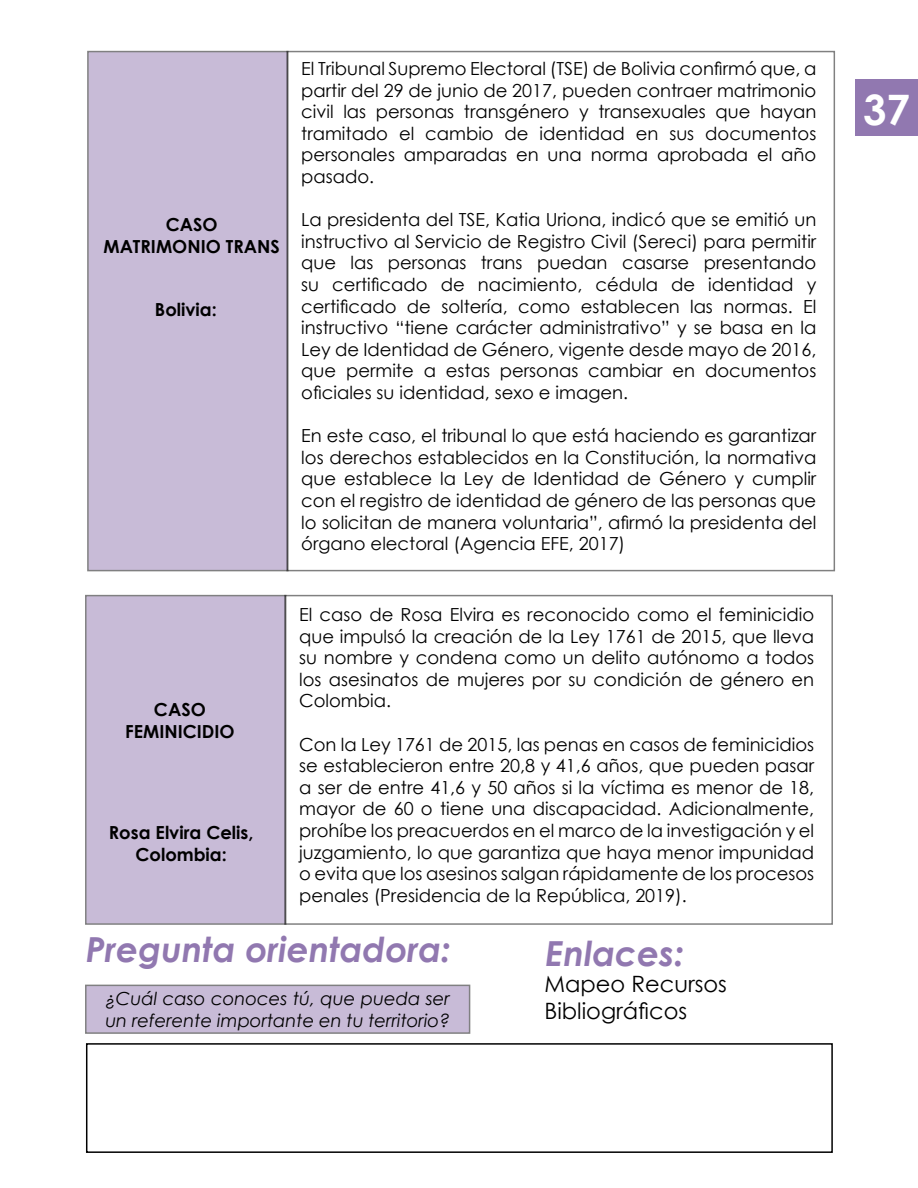
<style>
.page{position:relative;width:918px;height:1188px;background:#fff}
.page>*{position:absolute;margin:0;border:0;box-sizing:border-box;transform-origin:0 0}
.t1{font:700 42px "Century Gothic";color:#fff}
.t2{font:italic 700 34.5px "Century Gothic";color:#9178b0}
.t3{font:22.5px/27px "Century Gothic";color:#000}
.t4{font:18px/21.6px "Century Gothic";color:#000;text-align:justify}
.t5{font:700 18px/21.6px "Century Gothic";color:#000;text-align:center}
.t6{font:italic 18px/21.6px "Century Gothic";color:#000}
</style>
<div class="page">
<div style="left:855px;top:80px;width:63px;height:56px;background:#9178b0"></div>
<div style="left:87px;top:51px;width:202px;height:520px;background:linear-gradient(to right,#cabdda,#c3b6d1)"></div>
<div style="left:85px;top:595px;width:201px;height:330px;background:#c8bbd7"></div>
<div style="left:86px;top:1043px;width:747px;height:110px;border:2px solid #000"></div>
<div style="left:85px;top:985px;width:385px;height:49px;background:#c8bbd7"></div>
<p class="t5" style="left:103px;top:213px;width:178px">CASO<br>MATRIMONIO TRANS</p>
<p class="t5" style="left:155px;top:298px;width:63px">Bolivia:</p>
<p class="t4" style="left:301px;top:57px;width:517px">El Tribunal Supremo Electoral (TSE) de Bolivia confirmó que, a partir del 29 de junio de 2017, pueden contraer matrimonio civil las personas transgénero y transexuales que hayan tramitado el cambio de identidad en sus documentos personales amparadas en una norma aprobada el año pasado.</p>
<p class="t4" style="left:301px;top:209px;width:517px">La presidenta del TSE, Katia Uriona, indicó que se emitió un instructivo al Servicio de Registro Civil (Sereci) para permitir que las personas trans puedan casarse presentando su certificado de nacimiento, cédula de identidad y certificado de soltería, como establecen las normas. El instructivo “tiene carácter administrativo” y se basa en la Ley de Identidad de Género, vigente desde mayo de 2016, que permite a estas personas cambiar en documentos oficiales su identidad, sexo e imagen.</p>
<p class="t4" style="left:301px;top:425px;width:517px">En este caso, el tribunal lo que está haciendo es garantizar los derechos establecidos en la Constitución, la normativa que establece la Ley de Identidad de Género y cumplir con el registro de identidad de género de las personas que lo solicitan de manera voluntaria”, afirmó la presidenta del órgano electoral (Agencia EFE, 2017)</p>
<p class="t4" style="left:299px;top:603px;width:517px">El caso de Rosa Elvira es reconocido como el feminicidio que impulsó la creación de la Ley 1761 de 2015, que lleva su nombre y condena como un delito autónomo a todos los asesinatos de mujeres por su condición de género en Colombia.</p>
<p class="t4" style="left:299px;top:733px;width:517px">Con la Ley 1761 de 2015, las penas en casos de feminicidios se establecieron entre 20,8 y 41,6 años, que pueden pasar a ser de entre 41,6 y 50 años si la víctima es menor de 18, mayor de 60 o tiene una discapacidad. Adicionalmente, prohíbe los preacuerdos en el marco de la investigación y el juzgamiento, lo que garantiza que haya menor impunidad o evita que los asesinos salgan rápidamente de los procesos penales (Presidencia de la República, 2019).</p>
<h2 class="t2" style="left:86px;top:923px;width:367px">Pregunta orientadora:</h2>
<p class="t3" style="left:545px;top:970px;width:184px">Mapeo Recursos<br>Bibliográficos</p>
<p class="t5" style="left:125px;top:698px;width:111px">CASO<br>FEMINICIDIO</p>
<p class="t5" style="left:109px;top:821px;width:146px">Rosa Elvira Celis,<br>Colombia:</p>
<h2 class="t2" style="left:545px;top:927px;width:140px">Enlaces:</h2>
<p class="t6" style="left:105px;top:987px;width:346px">¿Cuál caso conoces tú, que pueda ser un referente importante en tu territorio?</p>
<h1 class="t1" style="left:863px;top:78px;width:49px">37</h1>
</div>
